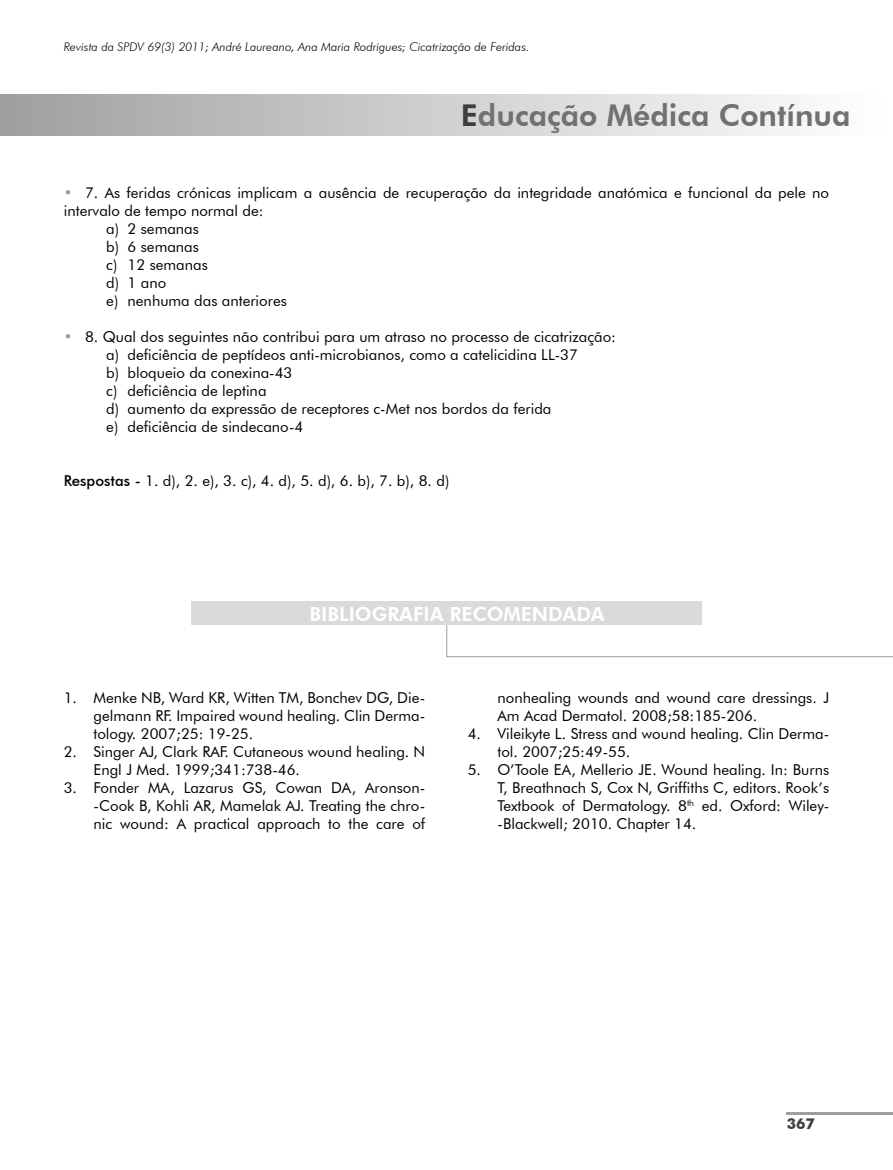
<style>
.page{position:relative;width:893px;height:1170px;background:#fff}
.page>*{position:absolute;margin:0;border:0;box-sizing:border-box;transform-origin:0 0}
.t1{font:800 30px "Futura BT";color:#707172}
.t2{font:800 19.5px "Futura BT";color:#fff}
.t3{font:15px/18px "Futura BT";color:#000}
.t4{font:700 15px "Futura BT";color:#3e3d40}
.t5{font:italic 300 12px "Futura BT";color:#000}
.s1{color:#3e3d40}
.s2{color:#9c9e9f}
.s3{font-weight:500}
</style>
<div class="page">
<div style="left:0;top:94px;width:893px;height:41px;background:linear-gradient(to right,#9ea0a2,#fff)"></div>
<hr style="left:787px;top:1111px;width:106px;height:3px;background:#9c9e9f">
<div style="left:191px;top:601px;width:511px;height:24px;background:#d9dadb"></div>
<svg style="left:446px;top:625px;width:447px;height:32px"></svg>
<p class="t5" style="left:64px;top:39px;width:467px">Revista da SPDV 69(3) 2011; André Laureano, Ana Maria Rodrigues; Cicatrização de Feridas.</p>
<h1 class="t1" style="left:461px;top:97px;width:391px"><span class="s1">E</span>ducação Médica Contínua</h1>
<p class="t3" style="left:64px;top:184px;width:767px"><span class="s2">•</span> 7. As feridas crónicas implicam a ausência de recuperação da integridade anatómica e funcional da pele no</p>
<p class="t3" style="left:64px;top:202px;width:201px">intervalo de tempo normal de:</p>
<p class="t3" style="left:106px;top:220px;width:94px">a) 2 semanas</p>
<p class="t3" style="left:106px;top:238px;width:94px">b) 6 semanas</p>
<p class="t3" style="left:106px;top:256px;width:103px">c) 12 semanas</p>
<p class="t3" style="left:106px;top:274px;width:61px">d) 1 ano</p>
<p class="t3" style="left:106px;top:292px;width:182px">e) nenhuma das anteriores</p>
<p class="t3" style="left:106px;top:328px;width:511px;text-indent:-43px"><span class="s2">•</span> 8. Qual dos seguintes não contribui para um atraso no processo de cicatrização: a) deficiência de peptídeos anti-microbianos, como a catelicidina LL-37<br>b) bloqueio da conexina-43<br>c) deficiência de leptina<br>d) aumento da expressão de receptores c-Met nos bordos da ferida<br>e) deficiência de sindecano-4</p>
<p class="t3" style="left:64px;top:472px;width:387px"><span class="s3">Respostas -</span> 1. d), 2. e), 3. c), 4. d), 5. d), 6. b), 7. b), 8. d)</p>
<h2 class="t2" style="left:310px;top:602px;width:297px">BIBLIOGRAFIA RECOMENDADA</h2>
<p class="t3" style="left:94px;top:688px;width:333px;text-align:justify;text-indent:-30px">1. Menke NB, Ward KR, Witten TM, Bonchev DG, Die&shy;gelmann RF. Impaired wound healing. Clin Derma&shy;tology. 2007;25: 19-25.</p>
<p class="t3" style="left:94px;top:742px;width:333px;text-indent:-30px">2. Singer AJ, Clark RAF. Cutaneous wound healing. N<br>Engl J Med. 1999;341:738-46.</p>
<p class="t3" style="left:94px;top:778px;width:333px;text-align:justify;text-indent:-30px">3. Fonder MA, Lazarus GS, Cowan DA, Aronson--Cook B, Kohli AR, Mamelak AJ. Treating the chro&shy;nic wound: A practical approach to the care of</p>
<p class="t3" style="left:497px;top:688px;width:333px">nonhealing wounds and wound care dressings. J<br>Am Acad Dermatol. 2008;58:185-206.</p>
<p class="t3" style="left:497px;top:724px;width:333px;text-indent:-30px">4. Vileikyte L. Stress and wound healing. Clin Derma&shy;tol. 2007;25:49-55.</p>
<p class="t3" style="left:497px;top:760px;width:333px;text-align:justify;text-indent:-30px">5. O’Toole EA, Mellerio JE. Wound healing. In: Burns T, Breathnach S, Cox N, Griffiths C, editors. Rook’s Textbook of Dermatology. 8<sup>th</sup> ed. Oxford: Wiley--Blackwell; 2010. Chapter 14.</p>
<p class="t4" style="left:787px;top:1114px;width:30px">367</p>
</div>
